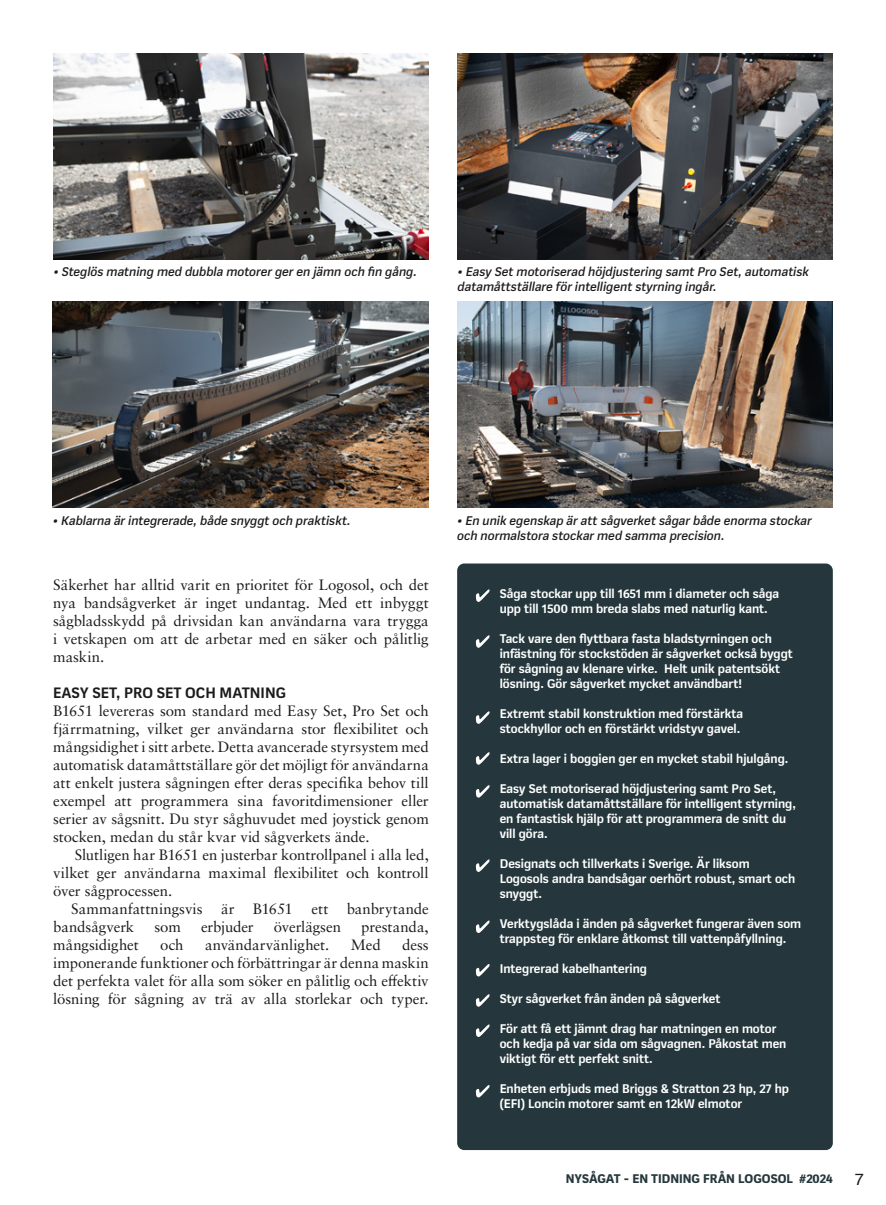
<style>
.page{position:relative;width:886px;height:1205px;background:#fff}
.page>*{position:absolute;margin:0;border:0;box-sizing:border-box;transform-origin:0 0}
.t1{font:16.25px "Helvetica";color:#1c1a1a}
.t2{font:15px/18px "Sabon LT Pro";color:#1c1a1a;text-align:justify}
.t3{font:700 15px "Mynor";color:#1c1a1a}
.t4{font:700 12.5px/15px "Mynor";color:#fff}
.t5{font:italic 500 12.5px/15px "Mynor";letter-spacing:.005em;color:#1c1a1a}
.t6{font:800 12.5px "Mynor";color:#25373c}
</style>
<div class="page">
<div style="left:457px;top:563px;width:376px;height:587px;background:#25373c;border-radius:7px"></div>
<svg style="left:476px;top:589px;width:13px;height:13px"></svg>
<svg style="left:476px;top:635px;width:13px;height:13px"></svg>
<svg style="left:476px;top:711px;width:13px;height:13px"></svg>
<svg style="left:476px;top:752px;width:13px;height:13px"></svg>
<svg style="left:476px;top:785px;width:13px;height:13px"></svg>
<svg style="left:476px;top:859px;width:13px;height:13px"></svg>
<svg style="left:476px;top:920px;width:13px;height:13px"></svg>
<svg style="left:476px;top:964px;width:13px;height:12px"></svg>
<svg style="left:476px;top:994px;width:13px;height:13px"></svg>
<svg style="left:476px;top:1024px;width:13px;height:13px"></svg>
<svg style="left:476px;top:1085px;width:13px;height:12px"></svg>
<img style="left:53px;top:54px;width:376px;height:206px">
<img style="left:53px;top:301px;width:375px;height:206px">
<img style="left:458px;top:54px;width:375px;height:206px">
<img style="left:457px;top:301px;width:375px;height:206px">
<p class="t5" style="left:53px;top:264px;width:365px">• Steglös matning med dubbla motorer ger en jämn och fin gång.</p>
<p class="t5" style="left:458px;top:264px;width:353px">• Easy Set motoriserad höjdjustering samt Pro Set, automatisk datamåttställare för intelligent styrning ingår.</p>
<p class="t5" style="left:53px;top:512px;width:299px">• Kablarna är integrerade, både snyggt och praktiskt.</p>
<p class="t2" style="left:53px;top:575px;width:377px">Säkerhet har alltid varit en prioritet för Logosol, och det nya bandsågverket är inget undantag. Med ett inbyggt sågbladsskydd på drivsidan kan användarna vara trygga i vetskapen om att de arbetar med en säker och pålitlig maskin.</p>
<p class="t3" style="left:53px;top:683px;width:234px">EASY SET, PRO SET OCH MATNING</p>
<p class="t2" style="left:53px;top:701px;width:377px">B1651 levereras som standard med Easy Set, Pro Set och fjärrmatning, vilket ger användarna stor flexibilitet och mångsidighet i sitt arbete. Detta avancerade styrsystem med automatisk datamåttställare gör det möjligt för användarna att enkelt justera sågningen efter deras specifika behov till exempel att programmera sina favoritdimensioner eller serier av sågsnitt. Du styr såghuvudet med joystick genom stocken, medan du står kvar vid sågverkets ände.</p>
<p class="t2" style="left:53px;top:845px;width:377px;text-indent:22px">Slutligen har B1651 en justerbar kontrollpanel i alla led, vilket ger användarna maximal flexibilitet och kontroll över sågprocessen.</p>
<p class="t2" style="left:53px;top:899px;width:377px;text-indent:18px">Sammanfattningsvis är B1651 ett banbrytande bandsågverk</p>
<p class="t2" style="left:154px;top:917px;width:28px">som</p>
<p class="t2" style="left:201px;top:917px;width:54px">erbjuder</p>
<p class="t2" style="left:274px;top:917px;width:69px">överlägsen</p>
<p class="t2" style="left:361px;top:917px;width:69px">prestanda,</p>
<p class="t2" style="left:53px;top:935px;width:87px">mångsidighet</p>
<p class="t2" style="left:160px;top:935px;width:25px">och</p>
<p class="t2" style="left:205px;top:935px;width:126px">användarvänlighet.</p>
<p class="t2" style="left:351px;top:935px;width:31px">Med</p>
<p class="t2" style="left:53px;top:935px;width:377px;text-indent:349px">dess imponerande funktioner och förbättringar är denna maskin det perfekta valet för alla som söker en pålitlig och effektiv lösning för sågning av trä av alla storlekar och typer.</p>
<p class="t5" style="left:457px;top:512px;width:356px">• En unik egenskap är att sågverket sågar både enorma stockar och normalstora stockar med samma precision.</p>
<p class="t4" style="left:500px;top:586px;width:281px">Såga stockar upp till 1651 mm i diameter och såga upp till 1500 mm breda slabs med naturlig kant.</p>
<p class="t4" style="left:500px;top:631px;width:295px">Tack vare den flyttbara fasta bladstyrningen och infästning för stockstöden är sågverket också byggt för sågning av klenare virke. Helt unik patentsökt lösning. Gör sågverket mycket användbart!</p>
<p class="t4" style="left:500px;top:706px;width:245px">Extremt stabil konstruktion med förstärkta stockhyllor och en förstärkt vridstyv gavel.</p>
<p class="t4" style="left:500px;top:751px;width:290px">Extra lager i boggien ger en mycket stabil hjulgång.</p>
<p class="t4" style="left:500px;top:781px;width:298px">Easy Set motoriserad höjdjustering samt Pro Set, automatisk datamåttställare för intelligent styrning, en fantastisk hjälp för att programmera de snitt du vill göra.</p>
<p class="t4" style="left:500px;top:856px;width:297px">Designats och tillverkats i Sverige. Är liksom<br>Logosols andra bandsågar oerhört robust, smart och snyggt.</p>
<p class="t4" style="left:500px;top:916px;width:303px">Verktygslåda i änden på sågverket fungerar även som trappsteg för enklare åtkomst till vattenpåfyllning.</p>
<p class="t4" style="left:500px;top:961px;width:149px">Integrerad kabelhantering</p>
<p class="t4" style="left:500px;top:991px;width:222px">Styr sågverket från änden på sågverket</p>
<p class="t4" style="left:500px;top:1021px;width:288px">För att få ett jämnt drag har matningen en motor och kedja på var sida om sågvagnen. Påkostat men viktigt för ett perfekt snitt.</p>
<p class="t4" style="left:500px;top:1081px;width:291px">Enheten erbjuds med Briggs &amp; Stratton 23 hp, 27 hp (EFI) Loncin motorer samt en 12kW elmotor</p>
<p class="t6" style="left:566px;top:1170px;width:269px">NYSÅGAT - EN TIDNING FRÅN LOGOSOL #2024</p>
<p class="t1" style="left:855px;top:1166px;width:11px">7</p>
</div>
